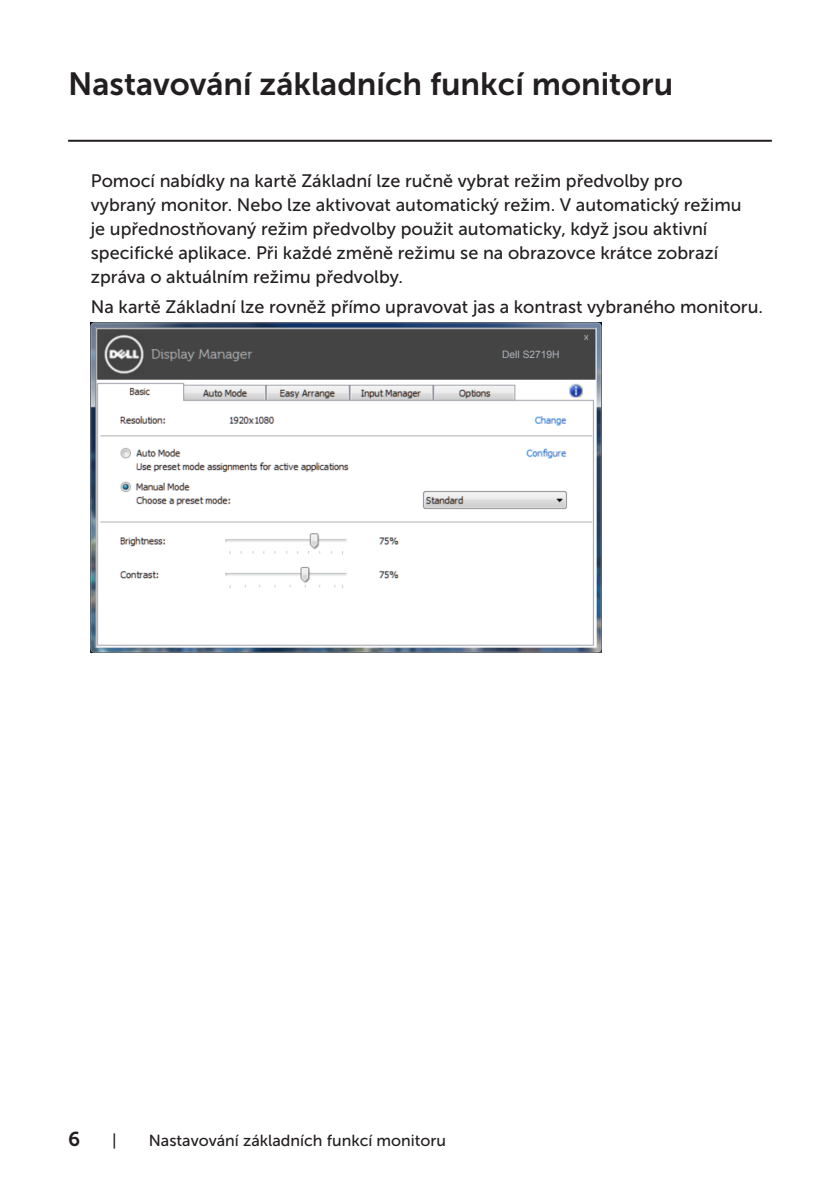
<style>
.page{position:relative;width:840px;height:1191px;background:#fff}
.page>*{position:absolute;margin:0;border:0;box-sizing:border-box;transform-origin:0 0}
.Head_1{font:32px "Museo Sans For Dell 700";color:#231f20}
.t1{font:20px "Museo Sans For Dell 700";color:#231f20}
.Paragraph{font:18px/24px "Museo Sans For Dell 500";color:#231f20}
.t2{font:16px "Museo Sans For Dell 500";color:#231f20}
.t3{font:10.2px "Arial";color:#aeb4ba}
</style>
<div class="page">
<hr style="left:68px;top:140px;width:703px;height:2px;background:#231f20">
<img style="left:91px;top:322px;width:510px;height:330px">
<div style="left:493px;top:347px;width:91px;height:14px;background:#444"></div>
<p class="Head_1" style="left:68px;top:66px;width:606px">Nastavování základních funkcí monitoru</p>
<p class="Paragraph" style="left:91px;top:169px;width:652px">Pomocí nabídky na kartě Základní lze ručně vybrat režim předvolby pro vybraný monitor. Nebo lze aktivovat automatický režim. V automatický režimu je upřednostňovaný režim předvolby použit automaticky, když jsou aktivní specifické aplikace. Při každé změně režimu se na obrazovce krátce zobrazí zpráva o aktuálním režimu předvolby.</p>
<p class="Paragraph" style="left:91px;top:295px;width:673px">Na kartě Základní lze rovněž přímo upravovat jas a kontrast vybraného monitoru.</p>
<p class="t3" style="left:502px;top:347px;width:59px">Dell S2719H</p>
<p class="t1" style="left:68px;top:1127px;width:14px">6</p>
<p class="t2" style="left:112px;top:1131px;width:6px">|</p>
<p class="t2" style="left:149px;top:1131px;width:299px">Nastavování základních funkcí monitoru</p>
</div>
